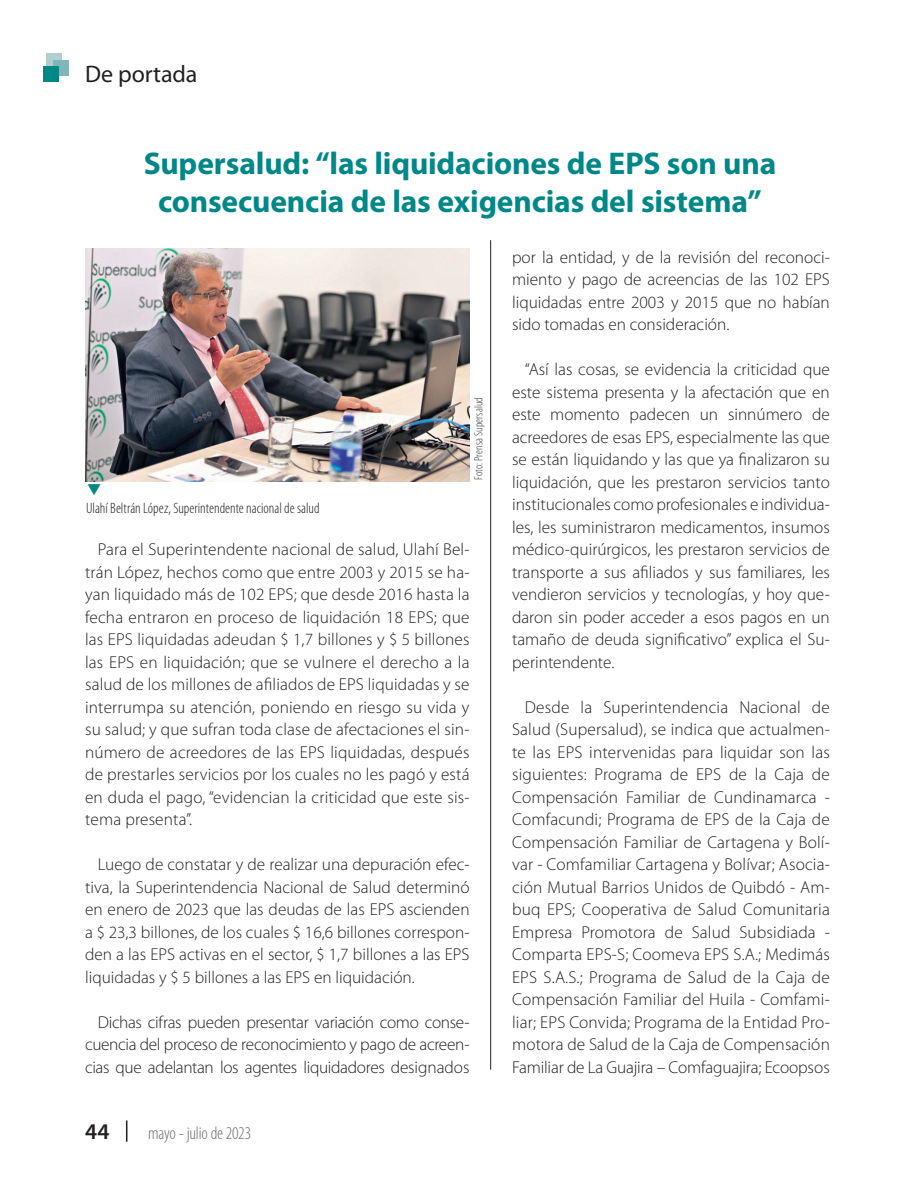
<style>
.page{position:relative;width:915px;height:1191px;background:#fff}
.page>*{position:absolute;margin:0;border:0;box-sizing:border-box;transform-origin:0 0}
.SUBTITULO_1{font:700 31.5px/37.8px "Myriad Pro";letter-spacing:-.005em;color:#008787;text-align:center}
.t1{font:24px "Myriad Pro";letter-spacing:-.005em;color:#231f20}
.t2{font:600 22.5px "Myriad Pro";color:#231f20}
.t3{font:300 condensed 18px "Myriad Pro";letter-spacing:-.01em;color:#6c6d70}
.TEXTO_GENERAL_OK{font:300 17.25px/22.5px "Myriad Pro";color:#231f20;text-align:justify}
.CARGO_PIE_DE_FOTO{font:300 condensed 15px "Myriad Pro";color:#231f20}
.CARGO_PIE_DE_FOTO-2{font:300 condensed 12px "Myriad Pro";letter-spacing:.01em;color:#3e3e3f}
</style>
<div class="page">
<div style="left:46px;top:53px;width:16px;height:16px;background:#b1ced1"></div>
<div style="left:53px;top:60px;width:15px;height:16px;background:#80b5b9"></div>
<div style="left:43px;top:66px;width:16px;height:16px;background:#008787"></div>
<svg style="left:126px;top:1120px;width:1px;height:21px"></svg>
<img style="left:85px;top:248px;width:384px;height:233px">
<hr style="left:490px;top:240px;width:1px;height:829px;background:#231f20">
<h2 class="t1" style="left:85px;top:59px;width:114px">De portada</h2>
<p class="SUBTITULO_1" style="left:144px;top:143px;width:634px">Supersalud: “las liquidaciones de EPS son una consecuencia de las exigencias del sistema”</p>
<p class="CARGO_PIE_DE_FOTO" style="left:86px;top:500px;width:235px">Ulahí Beltrán López, Superintendente nacional de salud</p>
<p class="CARGO_PIE_DE_FOTO-2" style="left:472px;top:480px;width:84px;rotate:-90deg">Foto: Prensa Supersalud</p>
<p class="TEXTO_GENERAL_OK" style="left:85px;top:538px;width:386px;text-indent:13px">Para el Superintendente nacional de salud, Ulahí Bel&shy;trán López, hechos como que entre 2003 y 2015 se ha&shy;yan liquidado más de 102 EPS; que desde 2016 hasta la fecha entraron en proceso de liquidación 18 EPS; que las EPS liquidadas adeudan $ 1,7 billones y $ 5 billones las EPS en liquidación; que se vulnere el derecho a la salud de los millones de afiliados de EPS liquidadas y se interrumpa su atención, poniendo en riesgo su vida y su salud; y que sufran toda clase de afectaciones el sin&shy;número de acreedores de las EPS liquidadas, después de prestarles servicios por los cuales no les pagó y está en duda el pago, “evidencian la criticidad que este sis&shy;tema presenta”.</p>
<p class="TEXTO_GENERAL_OK" style="left:85px;top:853px;width:386px;text-indent:13px">Luego de constatar y de realizar una depuración efec&shy;tiva, la Superintendencia Nacional de Salud determinó en enero de 2023 que las deudas de las EPS ascienden a $ 23,3 billones, de los cuales $ 16,6 billones correspon&shy;den a las EPS activas en el sector, $ 1,7 billones a las EPS liquidadas y $ 5 billones a las EPS en liquidación.</p>
<p class="TEXTO_GENERAL_OK" style="left:85px;top:1011px;width:386px;text-indent:13px">Dichas cifras pueden presentar variación como conse&shy;cuencia del proceso de reconocimiento y pago de acreen&shy;cias que adelantan los agentes liquidadores designados</p>
<h3 class="t2" style="left:85px;top:1116px;width:26px">44</h3>
<p class="t3" style="left:148px;top:1123px;width:105px">mayo - julio de 2023</p>
<p class="TEXTO_GENERAL_OK" style="left:512px;top:246px;width:319px">por la entidad, y de la revisión del reconoci&shy;miento y pago de acreencias de las 102 EPS liquidadas entre 2003 y 2015 que no habían sido tomadas en consideración.</p>
<p class="TEXTO_GENERAL_OK" style="left:512px;top:358px;width:319px;text-indent:13px">“Así las cosas, se evidencia la criticidad que este sistema presenta y la afectación que en este momento padecen un sinnúmero de acreedores de esas EPS, especialmente las que se están liquidando y las que ya finalizaron su liquidación, que les prestaron servicios tanto institucionales como profesionales e individua&shy;les, les suministraron medicamentos, insumos médico-quirúrgicos, les prestaron servicios de transporte a sus afiliados y sus familiares, les vendieron servicios y tecnologías, y hoy que&shy;daron sin poder acceder a esos pagos en un tamaño de deuda significativo” explica el Su&shy;perintendente.</p>
<p class="TEXTO_GENERAL_OK" style="left:512px;top:696px;width:319px;text-indent:13px">Desde la Superintendencia Nacional de Salud (Supersalud), se indica que actualmen&shy;te las EPS intervenidas para liquidar son las siguientes: Programa de EPS de la Caja de Compensación Familiar de Cundinamarca - Comfacundi; Programa de EPS de la Caja de Compensación Familiar de Cartagena y Bolí&shy;var - Comfamiliar Cartagena y Bolívar; Asocia&shy;ción Mutual Barrios Unidos de Quibdó - Am&shy;buq EPS; Cooperativa de Salud Comunitaria Empresa Promotora de Salud Subsidiada - Comparta EPS-S; Coomeva EPS S.A.; Medimás EPS S.A.S.; Programa de Salud de la Caja de Compensación Familiar del Huila - Comfami&shy;liar; EPS Convida; Programa de la Entidad Pro&shy;motora de Salud de la Caja de Compensación Familiar de La Guajira – Comfaguajira; Ecoopsos</p>
</div>
